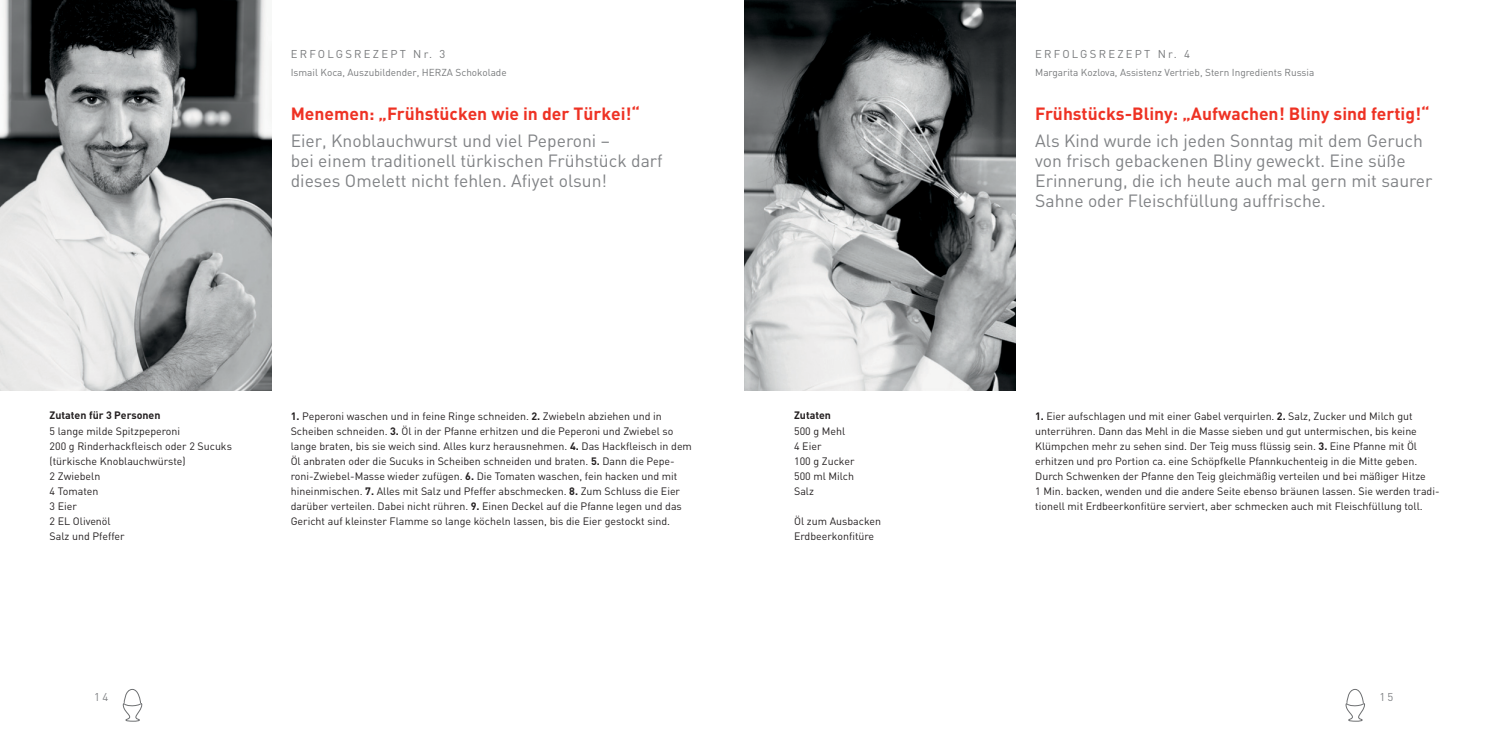
<style>
.page{position:relative;width:1489px;height:745px;background:#fff}
.page>*{position:absolute;margin:0;border:0;box-sizing:border-box;transform-origin:0 0}
.t1{font:17.5px/20px "DIN";color:#808285}
.t2{font:700 17.5px "DIN";color:#ee3224}
.t3{font:11.25px "DIN";letter-spacing:.2em;color:#77797b}
.t4{font:11.25px "DIN";color:#808285}
.t5{font:10.62px/15px "DIN";color:#231f20}
.t6{font:700 10.62px "DIN";color:#231f20}
.t7{font:10px "DIN";color:#77797b}
.s1{font-weight:700}
</style>
<div class="page">
<svg style="left:122px;top:688px;width:21px;height:33px"></svg>
<svg style="left:1345px;top:689px;width:20px;height:32px"></svg>
<img style="left:0;top:0;width:271px;height:390px">
<img style="left:744px;top:0;width:271px;height:390px">
<p class="t3" style="left:291px;top:47px;width:156px">ERFOLGSREZEPT Nr. 3</p>
<p class="t7" style="left:291px;top:66px;width:217px">Ismail Koca, Auszubildender, HERZA Schokolade</p>
<h1 class="t2" style="left:291px;top:102px;width:351px">Menemen: „Frühstücken wie in der Türkei!“</h1>
<h1 class="t1" style="left:291px;top:130px;width:373px">Eier, Knoblauchwurst und viel Peperoni –<br>bei einem traditionell türkischen Frühstück darf dieses Omelett nicht fehlen. Afiyet olsun!</h1>
<p class="t6" style="left:50px;top:408px;width:112px">Zutaten für 3 Personen</p>
<p class="t5" style="left:50px;top:422px;width:184px">5 lange milde Spitzpeperoni<br>200 g Rinderhackfleisch oder 2 Sucuks (türkische Knoblauchwürste)<br>2 Zwiebeln<br>4 Tomaten<br>3 Eier<br>2 EL Olivenöl<br>Salz und Pfeffer</p>
<p class="t5" style="left:291px;top:407px;width:403px"><span class="s1">1.</span> Peperoni waschen und in feine Ringe schneiden. <span class="s1">2.</span> Zwiebeln abziehen und in Scheiben schneiden. <span class="s1">3.</span> Öl in der Pfanne erhitzen und die Peperoni und Zwiebel so lange braten, bis sie weich sind. Alles kurz herausnehmen. <span class="s1">4.</span> Das Hackfleisch in dem Öl anbraten oder die Sucuks in Scheiben schneiden und braten. <span class="s1">5.</span> Dann die Pepe&shy;roni-Zwiebel-Masse wieder zufügen. <span class="s1">6.</span> Die Tomaten waschen, fein hacken und mit hineinmischen. <span class="s1">7.</span> Alles mit Salz und Pfeffer abschmecken. <span class="s1">8.</span> Zum Schluss die Eier darüber verteilen. Dabei nicht rühren. <span class="s1">9.</span> Einen Deckel auf die Pfanne legen und das Gericht auf kleinster Flamme so lange köcheln lassen, bis die Eier gestockt sind.</p>
<p class="t6" style="left:794px;top:408px;width:38px">Zutaten</p>
<p class="t5" style="left:794px;top:422px;width:62px">500 g Mehl<br>4 Eier<br>100 g Zucker<br>500 ml Milch<br>Salz</p>
<p class="t5" style="left:794px;top:512px;width:88px">Öl zum Ausbacken<br>Erdbeerkonfitüre</p>
<p class="t3" style="left:1035px;top:47px;width:156px">ERFOLGSREZEPT Nr. 4</p>
<p class="t7" style="left:1035px;top:66px;width:281px">Margarita Kozlova, Assistenz Vertrieb, Stern Ingredients Russia</p>
<h1 class="t2" style="left:1035px;top:102px;width:396px">Frühstücks-Bliny: „Aufwachen! Bliny sind fertig!“</h1>
<h1 class="t1" style="left:1035px;top:130px;width:399px">Als Kind wurde ich jeden Sonntag mit dem Geruch von frisch gebackenen Bliny geweckt. Eine süße Erinnerung, die ich heute auch mal gern mit saurer Sahne oder Fleischfüllung auffrische.</h1>
<p class="t5" style="left:1035px;top:407px;width:406px"><span class="s1">1.</span> Eier aufschlagen und mit einer Gabel verquirlen. <span class="s1">2.</span> Salz, Zucker und Milch gut unterrühren. Dann das Mehl in die Masse sieben und gut untermischen, bis keine Klümpchen mehr zu sehen sind. Der Teig muss flüssig sein. <span class="s1">3.</span> Eine Pfanne mit Öl erhitzen und pro Portion ca. eine Schöpfkelle Pfannkuchenteig in die Mitte geben.<br>Durch Schwenken der Pfanne den Teig gleichmäßig verteilen und bei mäßiger Hitze<br>1 Min. backen, wenden und die andere Seite ebenso bräunen lassen. Sie werden tradi&shy;tionell mit Erdbeerkonfitüre serviert, aber schmecken auch mit Fleischfüllung toll.</p>
<p class="t4" style="left:94px;top:689px;width:15px">14</p>
<p class="t4" style="left:1379px;top:689px;width:15px">15</p>
</div>
